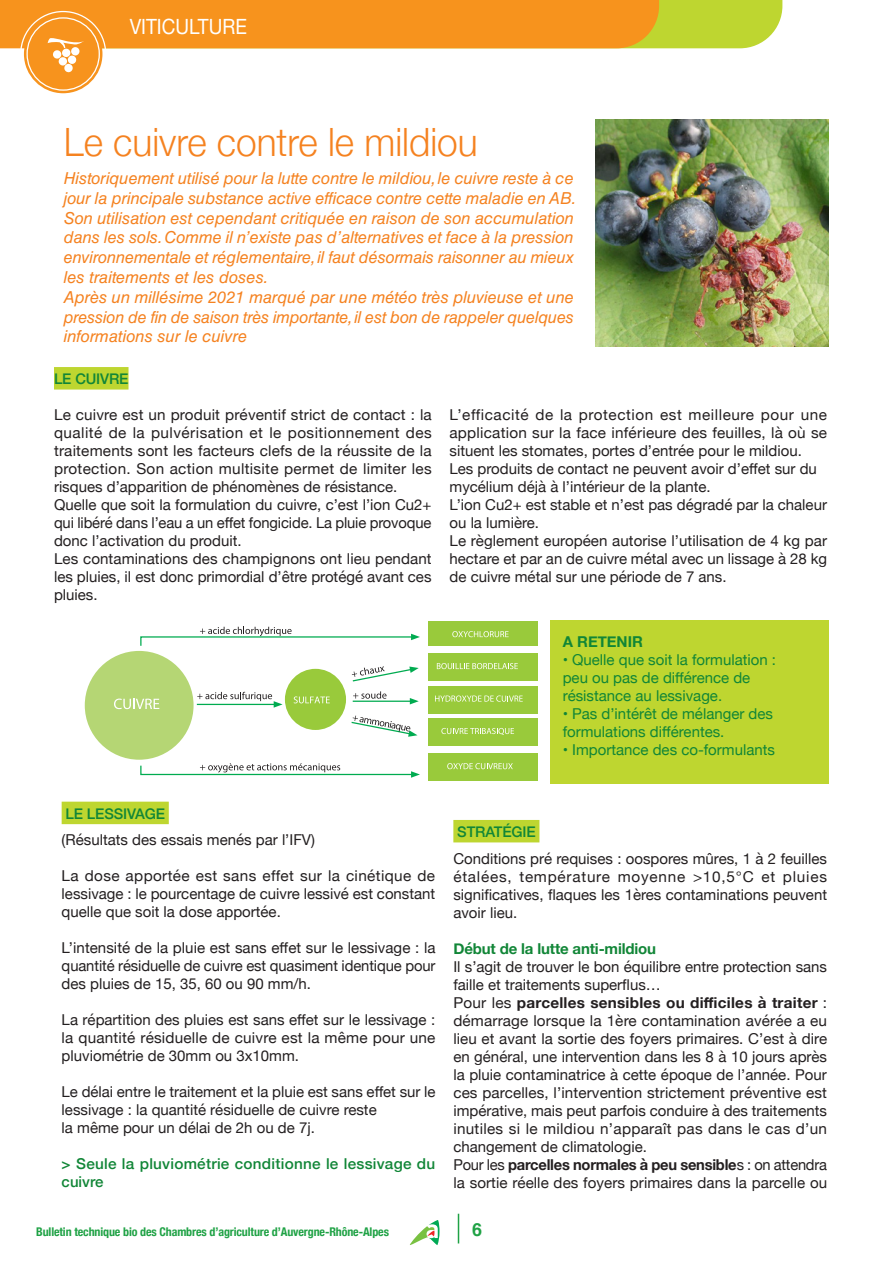
<style>
.page{position:relative;width:893px;height:1263px;background:#fff}
.page>*{position:absolute;margin:0;border:0;box-sizing:border-box;transform-origin:0 0}
.t1{font:300 39px "Helvetica Neue";color:#f58220;scale:.95 1}
.t2{font:21px "Helvetica Neue";color:#fff;scale:.9 1}
.t3{font:700 18px "Helvetica";color:#1fa245}
.t4{font:italic 16.5px/19.8px "Helvetica LT Std";letter-spacing:-.005em;color:#f58220;text-align:justify}
.t5{font:15px/18px "Helvetica Neue";color:#231f20;text-align:justify}
.t6{font:15px "Helvetica Neue";color:#118637}
.t7{font:500 15px/18px "Helvetica Neue";letter-spacing:.015em;color:#118637}
.t8{font:700 15px "Helvetica Neue";letter-spacing:-.01em;color:#118637}
.t9{font:500 14.7px "Helvetica Neue";letter-spacing:-.01em;color:#118637}
.t10{font:700 condensed 12px "Helvetica Neue";letter-spacing:-.01em;color:#1fa245}
.s1{font-weight:700}
</style>
<div class="page">
<div style="left:24px;top:15px;width:78px;height:78px;background:#f7931d;border-radius:50%"></div>
<svg style="left:64px;top:64px;width:9px;height:9px"></svg>
<div style="left:58px;top:57px;width:9px;height:9px;background:#fff;border-radius:4px"></div>
<div style="left:68px;top:55px;width:9px;height:9px;background:#fff;border-radius:4px"></div>
<svg style="left:53px;top:50px;width:9px;height:9px"></svg>
<div style="left:62px;top:48px;width:9px;height:9px;background:#fff;border-radius:4px"></div>
<div style="left:71px;top:47px;width:9px;height:9px;background:#fff;border-radius:4px"></div>
<svg style="left:0;top:0;width:782px;height:48px"></svg>
<svg style="left:410px;top:1220px;width:30px;height:25px"></svg>
<svg style="left:458px;top:1214px;width:1px;height:29px"></svg>
<div style="left:54px;top:367px;width:75px;height:23px;background:#bed630"></div>
<div style="left:62px;top:802px;width:107px;height:22px;background:#bed630"></div>
<div style="left:453px;top:820px;width:86px;height:22px;background:#bed630"></div>
<div style="left:85px;top:651px;width:109px;height:109px;background:#b5d674;border-radius:50%"></div>
<svg style="left:114px;top:698px;width:45px;height:11px"></svg>
<div style="left:285px;top:669px;width:61px;height:61px;background:#99ca3b;border-radius:50%"></div>
<svg style="left:294px;top:696px;width:36px;height:7px"></svg>
<svg style="left:140px;top:763px;width:280px;height:15px"></svg>
<div style="left:428px;top:753px;width:110px;height:28px;background:#99ca3b"></div>
<svg style="left:447px;top:763px;width:66px;height:6px"></svg>
<div style="left:428px;top:718px;width:109px;height:28px;background:#99ca3b"></div>
<svg style="left:441px;top:728px;width:73px;height:7px"></svg>
<div style="left:428px;top:685px;width:109px;height:28px;background:#99ca3b"></div>
<svg style="left:435px;top:695px;width:88px;height:7px"></svg>
<div style="left:428px;top:653px;width:110px;height:28px;background:#99ca3b"></div>
<svg style="left:437px;top:663px;width:81px;height:6px"></svg>
<div style="left:428px;top:621px;width:110px;height:25px;background:#99ca3b"></div>
<svg style="left:452px;top:631px;width:57px;height:6px"></svg>
<svg style="left:140px;top:627px;width:280px;height:19px"></svg>
<svg style="left:197px;top:692px;width:86px;height:16px"></svg>
<hr style="left:353px;top:701px;width:59px;height:1px;background:#00ab50">
<svg style="left:410px;top:698px;width:9px;height:6px"></svg>
<svg style="left:351px;top:666px;width:68px;height:16px"></svg>
<svg style="left:351px;top:716px;width:66px;height:21px"></svg>
<svg style="left:353px;top:691px;width:34px;height:8px"></svg>
<div style="left:550px;top:620px;width:278px;height:163px;background:#bed630"></div>
<img style="left:595px;top:119px;width:233px;height:227px">
<h2 class="t2" style="left:130px;top:12px;width:132px">VITICULTURE</h2>
<p class="t1" style="left:64px;top:110px;width:437px">Le cuivre contre le mildiou</p>
<p class="t4" style="left:64px;top:168px;width:514px">Historiquement utilisé pour la lutte contre le mildiou, le cuivre reste à ce jour la principale substance active efficace contre cette maladie en AB.</p>
<p class="t4" style="left:64px;top:208px;width:512px">Son utilisation est cependant critiquée en raison de son accumulation dans les sols. Comme il n’existe pas d’alternatives et face à la pression environnementale et réglementaire, il faut désormais raisonner au mieux les traitements et les doses.</p>
<p class="t4" style="left:64px;top:287px;width:512px">Après un millésime 2021 marqué par une météo très pluvieuse et une pression de fin de saison très importante, il est bon de rappeler quelques informations sur le cuivre</p>
<p class="t9" style="left:54px;top:367px;width:76px">LE CUIVRE</p>
<p class="t5" style="left:54px;top:407px;width:379px">Le cuivre est un produit préventif strict de contact : la qualité de la pulvérisation et le positionnement des traitements sont les facteurs clefs de la réussite de la protection. Son action multisite permet de limiter les risques d’apparition de phénomènes de résistance.</p>
<p class="t5" style="left:54px;top:497px;width:379px">Quelle que soit la formulation du cuivre, c’est l’ion Cu2+ qui libéré dans l’eau a un effet fongicide. La pluie provoque</p>
<p class="t5" style="left:54px;top:533px;width:189px">donc l’activation du produit.</p>
<p class="t5" style="left:54px;top:551px;width:379px">Les contaminations des champignons ont lieu pendant les pluies, il est donc primordial d’être protégé avant ces</p>
<p class="t5" style="left:54px;top:587px;width:45px">pluies.</p>
<p class="t5" style="left:450px;top:407px;width:379px">L’efficacité de la protection est meilleure pour une application sur la face inférieure des feuilles, là où se situent les stomates, portes d’entrée pour le mildiou.</p>
<p class="t5" style="left:450px;top:461px;width:369px">Les produits de contact ne peuvent avoir d’effet sur du</p>
<p class="t5" style="left:450px;top:479px;width:263px">mycélium déjà à l’intérieur de la plante.</p>
<p class="t5" style="left:450px;top:497px;width:379px">L’ion Cu2+ est stable et n’est pas dégradé par la chaleur</p>
<p class="t5" style="left:450px;top:515px;width:91px">ou la lumière.</p>
<p class="t5" style="left:450px;top:533px;width:379px">Le règlement européen autorise l’utilisation de 4 kg par hectare et par an de cuivre métal avec un lissage à 28 kg</p>
<p class="t5" style="left:450px;top:569px;width:279px">de cuivre métal sur une période de 7 ans.</p>
<p class="t8" style="left:563px;top:630px;width:82px">A RETENIR</p>
<p class="t6" style="left:563px;top:649px;width:215px">• Quelle que soit la formulation :</p>
<p class="t6" style="left:563px;top:667px;width:189px">peu ou pas de différence de</p>
<p class="t6" style="left:563px;top:685px;width:161px">résistance au lessivage.</p>
<p class="t6" style="left:563px;top:703px;width:212px">• Pas d’intérêt de mélanger des</p>
<p class="t6" style="left:563px;top:721px;width:163px">formulations différentes.</p>
<p class="t6" style="left:563px;top:739px;width:214px">• Importance des co-formulants</p>
<p class="t9" style="left:66px;top:802px;width:101px">LE LESSIVAGE</p>
<p class="t5" style="left:62px;top:832px;width:255px">(Résultats des essais menés par l’IFV)</p>
<p class="t5" style="left:62px;top:868px;width:375px">La dose apportée est sans effet sur la cinétique de lessivage : le pourcentage de cuivre lessivé est constant quelle que soit la dose apportée.</p>
<p class="t5" style="left:62px;top:940px;width:375px">L’intensité de la pluie est sans effet sur le lessivage : la quantité résiduelle de cuivre est quasiment identique pour des pluies de 15, 35, 60 ou 90 mm/h.</p>
<p class="t5" style="left:62px;top:1012px;width:375px">La répartition des pluies est sans effet sur le lessivage : la quantité résiduelle de cuivre est la même pour une pluviométrie de 30mm ou 3x10mm.</p>
<p class="t5" style="left:62px;top:1084px;width:375px">Le délai entre le traitement et la pluie est sans effet sur le lessivage : la quantité résiduelle de cuivre reste</p>
<p class="t5" style="left:62px;top:1120px;width:255px">la même pour un délai de 2h ou de 7j.</p>
<p class="t7" style="left:62px;top:1154px;width:375px">&gt; Seule la pluviométrie conditionne le lessivage du cuivre</p>
<p class="t9" style="left:457px;top:820px;width:80px">STRATÉGIE</p>
<p class="t5" style="left:453px;top:850px;width:375px">Conditions pré requises : oospores mûres, 1 à 2 feuilles étalées, température moyenne &gt;10,5°C et pluies significatives, flaques les 1ères contaminations peuvent avoir lieu.</p>
<p class="t8" style="left:453px;top:936px;width:204px">Début de la lutte anti-mildiou</p>
<p class="t5" style="left:453px;top:958px;width:375px">Il s’agit de trouver le bon équilibre entre protection sans faille et traitements superflus…</p>
<p class="t5" style="left:453px;top:994px;width:375px">Pour les <span class="s1">parcelles sensibles ou difficiles à traiter</span> : démarrage lorsque la 1ère contamination avérée a eu lieu et avant la sortie des foyers primaires. C’est à dire en général, une intervention dans les 8 à 10 jours après la pluie contaminatrice à cette époque de l’année. Pour ces parcelles, l’intervention strictement préventive est impérative, mais peut parfois conduire à des traitements inutiles si le mildiou n’apparaît pas dans le cas d’un changement de climatologie.</p>
<p class="t5" style="left:453px;top:1156px;width:375px">Pour les <span class="s1">parcelles normales à peu sensible</span>s : on attendra la sortie réelle des foyers primaires dans la parcelle ou</p>
<p class="t10" style="left:36px;top:1222px;width:354px">Bulletin technique bio des Chambres d’agriculture d’Auvergne-Rhône-Alpes</p>
<p class="t3" style="left:472px;top:1215px;width:12px">6</p>
</div>
